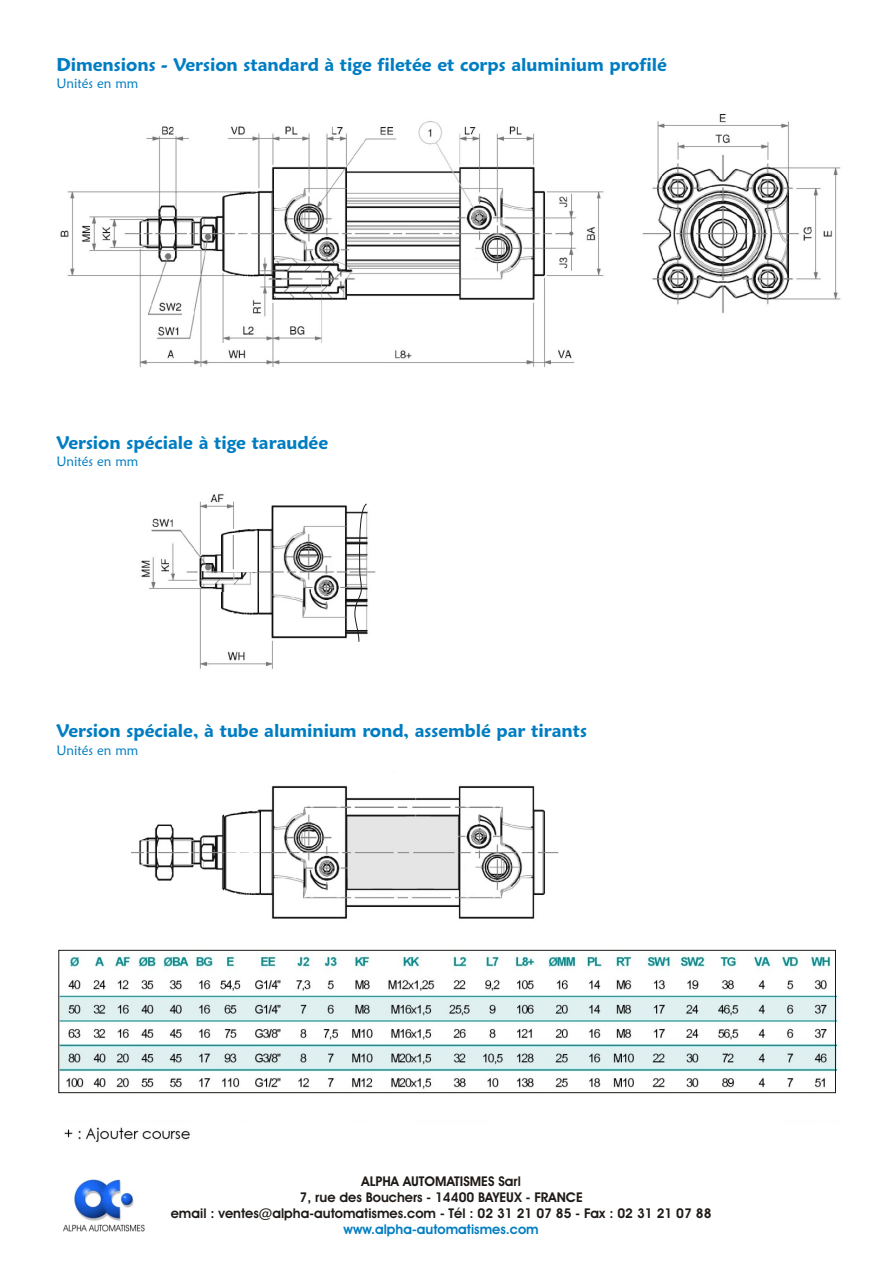
<style>
.page{position:relative;width:894px;height:1263px;background:#fff}
.page>*{position:absolute;margin:0;border:0;box-sizing:border-box;transform-origin:0 0}
.t1{font:700 18px "Maiandra GD";color:#007dc2}
.t2{font:13.5px/16px "Avant Garde Bk BT";color:#1f1a17;text-align:center}
.t3{font:13.5px "Maiandra GD";color:#007dc2}
.t4{font:13.5px "Avant Garde Bk BT";color:#007dc2}
</style>
<div class="page">
<img style="left:60px;top:114px;width:781px;height:253px">
<img style="left:63px;top:1180px;width:82px;height:52px">
<img style="left:131px;top:785px;width:428px;height:134px">
<img style="left:58px;top:956px;width:780px;height:186px">
<div style="left:58px;top:950px;width:778px;height:143px;border:1px solid #1f1a17"></div>
<img style="left:225px;top:811px;width:36px;height:84px">
<img style="left:141px;top:494px;width:235px;height:175px">
<img style="left:222px;top:529px;width:37px;height:42px">
<img style="left:222px;top:592px;width:37px;height:23px">
<img style="left:232px;top:535px;width:4px;height:34px">
<svg style="left:355px;top:504px;width:12px;height:138px"></svg>
<p class="t1" style="left:56px;top:57px;width:612px">Dimensions - Version standard à tige filetée et corps aluminium profilé</p>
<p class="t3" style="left:56px;top:78px;width:83px">Unités en mm</p>
<p class="t1" style="left:56px;top:435px;width:273px">Version spéciale à tige taraudée</p>
<p class="t3" style="left:56px;top:456px;width:83px">Unités en mm</p>
<p class="t1" style="left:56px;top:724px;width:532px">Version spéciale, à tube aluminium rond, assemblé par tirants</p>
<p class="t3" style="left:56px;top:744px;width:83px">Unités en mm</p>
<p class="t2" style="left:171px;top:1174px;width:542px">ALPHA AUTOMATISMES Sarl<br>7, rue des Bouchers - 14400 BAYEUX - FRANCE<br>email : ventes@alpha-automatismes.com - Tél : 02 31 21 07 85 - Fax : 02 31 21 07 88</p>
<p class="t4" style="left:344px;top:1224px;width:197px">www.alpha-automatismes.com</p>
</div>
